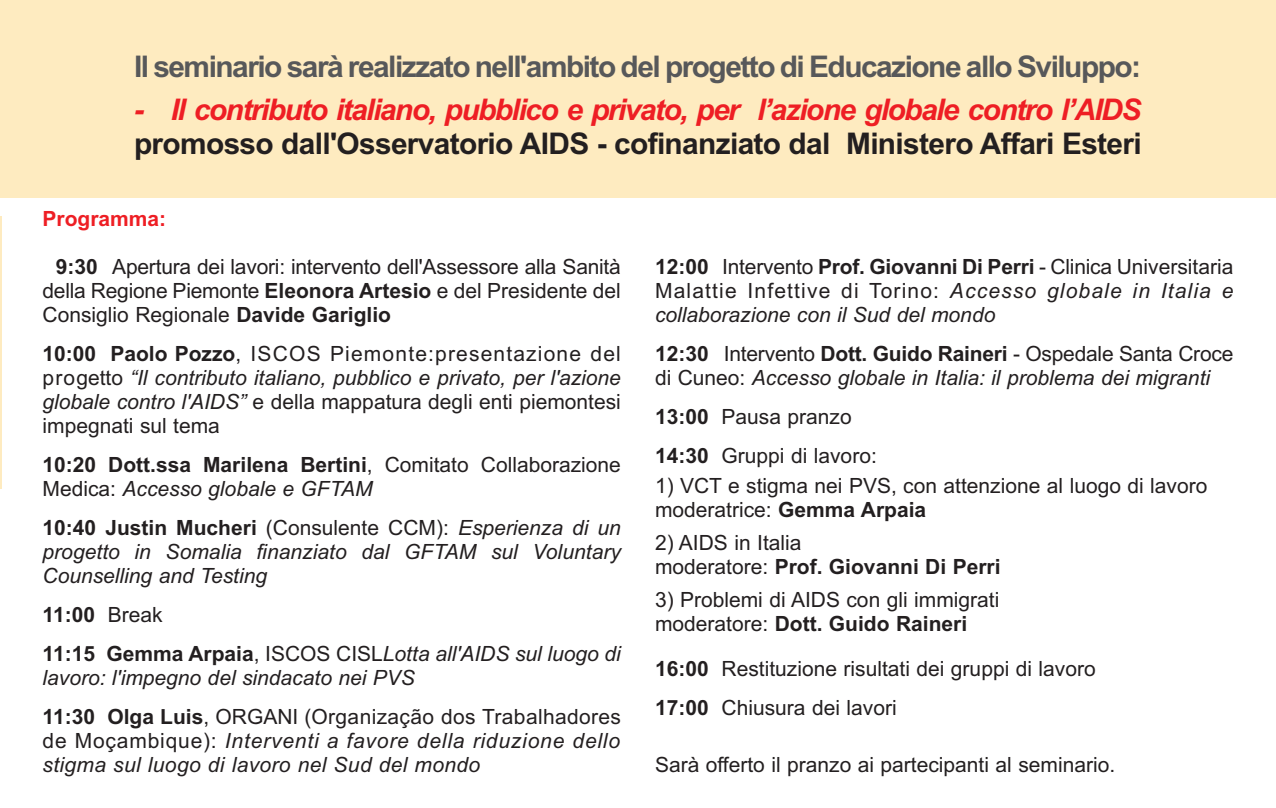
<style>
.page{position:relative;width:1276px;height:808px;background:#fff}
.page>*{position:absolute;margin:0;border:0;box-sizing:border-box;transform-origin:0 0}
.t1{font:700 29.7px "Arial";letter-spacing:-.05em;color:#57585a}
.t2{font:italic 700 29.7px "Arial";letter-spacing:-.05em;color:#ee1e24}
.t3{font:700 29.7px "Arial";letter-spacing:-.02em;color:#231f20}
.t4{font:21px/24px "Arial";color:#231f20}
.t5{font:italic 21px/24px "Arial";color:#231f20}
.t6{font:italic 21px/24px "Arial";letter-spacing:.04em;color:#231f20}
.t7{font:700 21px "Arial";color:#ee1e24}
.s1{font-weight:700}
.s2{font-style:italic}
.s3{font-weight:700;font-style:normal}
.s4{font-style:normal}
</style>
<div class="page">
<div style="left:0;top:0;width:1276px;height:197px;background:#feebc0"></div>
<hr style="left:0;top:216px;width:1px;height:273px;background:#feebc0">
<h1 class="t1" style="left:134px;top:49px;width:1008px">Il seminario sarà realizzato nell'ambito del progetto di Educazione allo Sviluppo:</h1>
<h1 class="t2" style="left:134px;top:93px;width:1008px">- Il contributo italiano, pubblico e privato, per l’azione globale contro l’AIDS</h1>
<h1 class="t3" style="left:134px;top:126px;width:1009px">promosso dall'Osservatorio AIDS - cofinanziato dal Ministero Affari Esteri</h1>
<p class="t7" style="left:43px;top:206px;width:125px">Programma:</p>
<p class="t4" style="left:43px;top:254px;width:580px;text-align:justify;text-indent:13px"><span class="s1">9:30</span> Apertura dei lavori: intervento dell'Assessore alla Sanità della Regione Piemonte <span class="s1">Eleonora Artesio</span> e del Presidente del Consiglio Regionale <span class="s1">Davide Gariglio</span></p>
<p class="t4" style="left:43px;top:341px;width:580px;text-align:justify"><span class="s1">10:00 Paolo Pozzo</span>, ISCOS Piemonte:presentazione del progetto <span class="s2">“Il contributo italiano, pubblico e privato, per l'azione globale contro l'AIDS”</span> e della mappatura degli enti piemontesi impegnati sul tema</p>
<p class="t4" style="left:43px;top:452px;width:580px"><span class="s1">10:20 Dott.ssa Marilena Bertini</span>, Comitato Collaborazione<br>Medica: <span class="s2">Accesso globale e GFTAM</span></p>
<p class="t5" style="left:43px;top:515px;width:580px;text-align:justify"><span class="s3">10:40 Justin Mucheri</span> <span class="s4">(Consulente CCM):</span> Esperienza di un progetto in Somalia finanziato dal GFTAM sul Voluntary Counselling and Testing</p>
<p class="t5" style="left:43px;top:595px;width:580px;line-height:39px"><span class="s3">11:00</span> <span class="s4">Break<br></span><span class="s3">11:15 Gemma Arpaia</span><span class="s4">, ISCOS CISL</span>Lotta all'AIDS sul luogo di</p>
<p class="t4" style="left:43px;top:658px;width:580px;line-height:39px"><span class="s2">lavoro: l'impegno del sindacato nei PVS<br></span><span class="s1">11:30 Olga Luis</span>, ORGANI (Organização dos Trabalhadores</p>
<p class="t6" style="left:43px;top:728px;width:579px"><span class="s4">de Moçambique):</span> Interventi a favore della riduzione dello stigma sul luogo di lavoro nel Sud del mondo</p>
<p class="t4" style="left:655px;top:254px;width:580px;text-align:justify"><span class="s1">12:00</span> Intervento <span class="s1">Prof. Giovanni Di Perri</span> - Clinica Universitaria Malattie Infettive di Torino: <span class="s2">Accesso globale in Italia e collaborazione con il Sud del mondo</span></p>
<p class="t5" style="left:655px;top:341px;width:580px"><span class="s3">12:30</span> <span class="s4">Intervento</span> <span class="s3">Dott. Guido Raineri</span> <span class="s4">- Ospedale Santa Croce di Cuneo:</span> Accesso globale in Italia: il problema dei migranti</p>
<p class="t4" style="left:655px;top:397px;width:223px;line-height:39px"><span class="s1">13:00</span> Pausa pranzo<br><span class="s1">14:30</span> Gruppi di lavoro:</p>
<p class="t4" style="left:655px;top:473px;width:554px">1) VCT e stigma nei PVS, con attenzione al luogo di lavoro moderatrice: <span class="s1">Gemma Arpaia</span></p>
<p class="t4" style="left:655px;top:530px;width:347px">2) AIDS in Italia<br>moderatore: <span class="s1">Prof. Giovanni Di Perri</span></p>
<p class="t4" style="left:655px;top:587px;width:346px">3) Problemi di AIDS con gli immigrati moderatore: <span class="s1">Dott. Guido Raineri</span></p>
<p class="t4" style="left:655px;top:649px;width:442px;line-height:39px"><span class="s1">16:00</span> Restituzione risultati dei gruppi di lavoro<br><span class="s1">17:00</span> Chiusura dei lavori</p>
<p class="t4" style="left:655px;top:752px;width:462px">Sarà offerto il pranzo ai partecipanti al seminario.</p>
</div>
